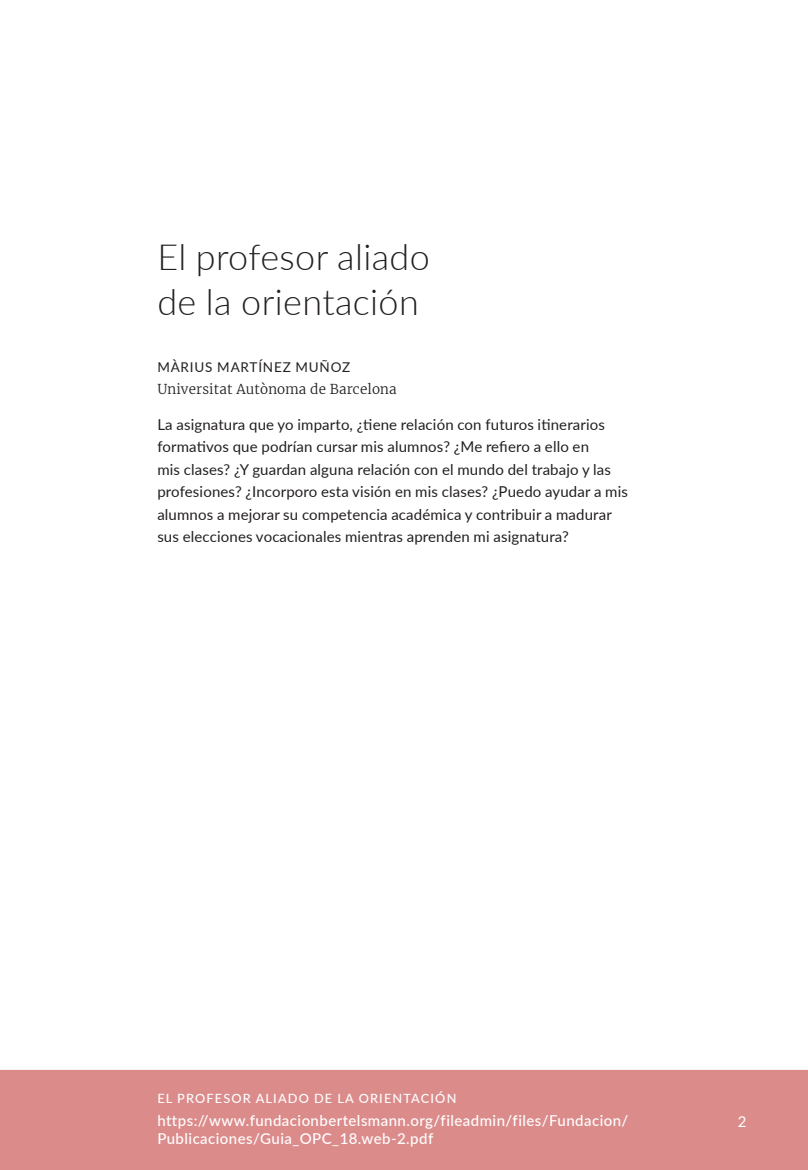
<style>
.page{position:relative;width:808px;height:1170px;background:#fff}
.page>*{position:absolute;margin:0;border:0;box-sizing:border-box;transform-origin:0 0}
.t1{font:300 36px/45px "Lato";letter-spacing:.01em;color:#231f20}
.t2{font:15px/22.5px "Lato";letter-spacing:.01em;color:#231f20}
.t3{font:500 15px/18px "Lato";letter-spacing:.03em;color:#fff}
.t4{font:15px "Lato";color:#fff}
.t5{font:300 13.5px "Merriweather";letter-spacing:.01em;color:#231f20}
.t6{font:13.5px "Lato";letter-spacing:.06em;color:#231f20}
.t7{font:500 12.75px "Lato";letter-spacing:.09em;color:#fff}
</style>
<div class="page">
<div style="left:0;top:1069px;width:808px;height:100px;background:#dc8b8b"></div>
<h1 class="t1" style="left:157px;top:233px;width:274px">El profesor aliado de la orientación</h1>
<p class="t6" style="left:157px;top:357px;width:194px">MÀRIUS MARTÍNEZ MUÑOZ</p>
<p class="t5" style="left:157px;top:381px;width:241px">Universitat Autònoma de Barcelona</p>
<p class="t2" style="left:157px;top:412px;width:472px">La asignatura que yo imparto, ¿tiene relación con futuros itinerarios formativos que podrían cursar mis alumnos? ¿Me refiero a ello en<br>mis clases? ¿Y guardan alguna relación con el mundo del trabajo y las profesiones? ¿Incorporo esta visión en mis clases? ¿Puedo ayudar a mis alumnos a mejorar su competencia académica y contribuir a madurar sus elecciones vocacionales mientras aprenden mi asignatura?</p>
<p class="t7" style="left:157px;top:1089px;width:301px">EL PROFESOR ALIADO DE LA ORIENTACIÓN</p>
<p class="t3" style="left:157px;top:1110px;width:473px">https://www.fundacionbertelsmann.org/fileadmin/files/Fundacion/<br>Publicaciones/Guia_OPC_18.web-2.pdf</p>
<p class="t4" style="left:738px;top:1110px;width:10px">2</p>
</div>
